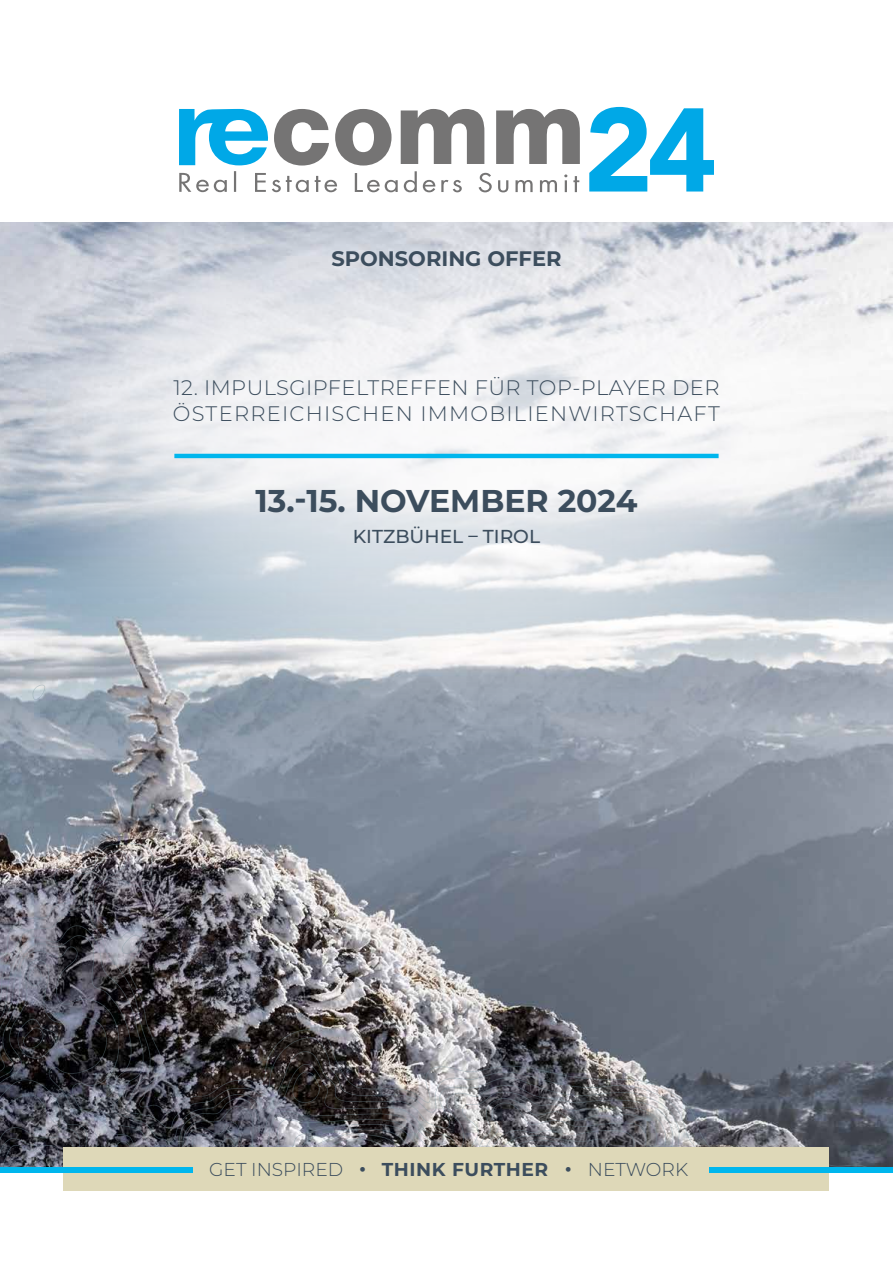
<style>
.page{position:relative;width:893px;height:1263px;background:#fff}
.page>*{position:absolute;margin:0;border:0;box-sizing:border-box;transform-origin:0 0}
.t1{font:900 117.45px "Avenir";color:#00a8e7}
.t2{font:700 31.5px "Montserrat";color:#3c4d5d}
.t3{font:300 21px/25.2px "Montserrat";letter-spacing:.05em;color:#3c4d5d}
.t4{font:700 21px "Montserrat";color:#3c4d5d}
.t5{font:500 18.75px "Montserrat";color:#3c4d5d}
.t6{font:300 18.6px "Montserrat";color:#3c4d5d}
.s1{font-weight:700}
</style>
<div class="page">
<img style="left:0;top:799px;width:893px;height:44px">
<svg style="left:0;top:848px;width:893px;height:231px;background:#6e7179"></svg>
<svg style="left:122px;top:935px;width:19px;height:19px"></svg>
<svg style="left:29px;top:967px;width:13px;height:19px"></svg>
<svg style="left:16px;top:1019px;width:42px;height:41px;background:#2c2a2e"></svg>
<svg style="left:0;top:1079px;width:893px;height:68px;background:#5d5e66"></svg>
<svg style="left:119px;top:1129px;width:774px;height:44px;background:#686a71"></svg>
<svg style="left:0;top:1127px;width:103px;height:47px;background:#525660"></svg>
<div style="left:0;top:123px;width:893px;height:676px;background:#fff;opacity:.75"></div>
<hr style="left:174px;top:454px;width:545px;height:4px;background:#00b6ed">
<div style="left:64px;top:1147px;width:765px;height:44px;background:#ded8b8"></div>
<div style="left:0;top:1167px;width:192px;height:5px;background:#00b6ed"></div>
<div style="left:709px;top:1167px;width:184px;height:5px;background:#00b6ed"></div>
<svg style="left:335px;top:109px;width:57px;height:57px"></svg>
<svg style="left:401px;top:109px;width:83px;height:55px"></svg>
<svg style="left:496px;top:109px;width:84px;height:55px"></svg>
<svg style="left:179px;top:109px;width:150px;height:57px"></svg>
<svg style="left:179px;top:173px;width:48px;height:19px"></svg>
<hr style="left:234px;top:171px;width:2px;height:21px;background:#757474">
<svg style="left:255px;top:173px;width:11px;height:19px"></svg>
<svg style="left:272px;top:176px;width:37px;height:16px"></svg>
<svg style="left:315px;top:176px;width:22px;height:16px"></svg>
<svg style="left:355px;top:173px;width:43px;height:19px"></svg>
<svg style="left:404px;top:171px;width:13px;height:21px"></svg>
<svg style="left:423px;top:180px;width:39px;height:12px"></svg>
<svg style="left:479px;top:173px;width:13px;height:19px"></svg>
<svg style="left:498px;top:180px;width:10px;height:12px"></svg>
<svg style="left:515px;top:180px;width:18px;height:12px"></svg>
<svg style="left:540px;top:180px;width:17px;height:12px"></svg>
<svg style="left:564px;top:174px;width:3px;height:18px"></svg>
<svg style="left:573px;top:176px;width:6px;height:16px"></svg>
<p class="t4" style="left:331px;top:244px;width:232px">SPONSORING OFFER</p>
<h1 class="t1" style="left:583px;top:50px;width:135px">24</h1>
<p class="t3" style="left:173px;top:375px;width:549px">12. IMPULSGIPFELTREFFEN FÜR TOP-PLAYER DER<br>ÖSTERREICHISCHEN IMMOBILIENWIRTSCHAFT</p>
<h2 class="t2" style="left:255px;top:478px;width:384px">13.-15. NOVEMBER 2024</h2>
<p class="t5" style="left:353px;top:524px;width:189px">KITZBÜHEL – TIROL</p>
<p class="t6" style="left:209px;top:1157px;width:480px">GET INSPIRED <span class="s1">• THINK FURTHER •</span> NETWORK</p>
</div>
